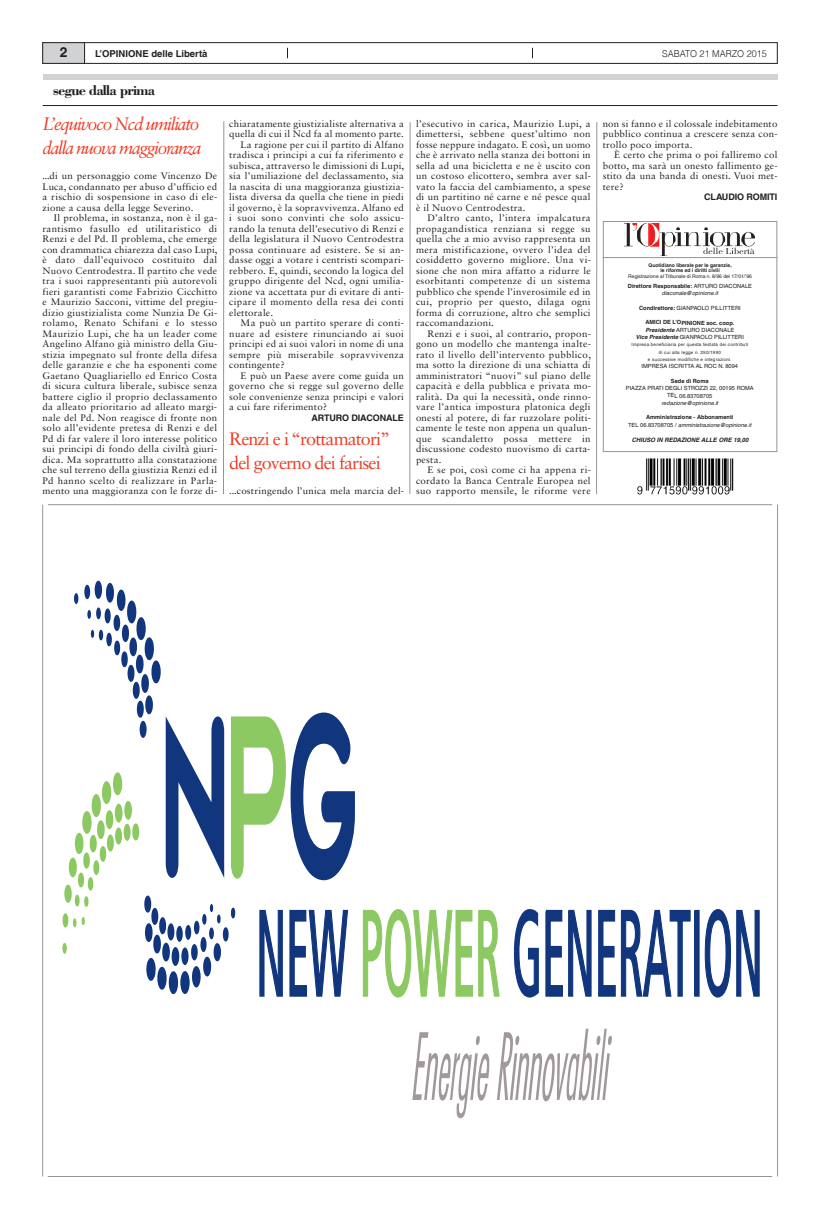
<style>
.page{position:relative;width:820px;height:1219px;background:#fff}
.page>*{position:absolute;margin:0;border:0;box-sizing:border-box;transform-origin:0 0}
.t1{font:italic 18px/24px "Sabon LT Std";letter-spacing:-.07em;color:#ef3c25;scale:.95 1}
.t2{font:18px/24px "Sabon LT Std";letter-spacing:-.05em;color:#ef3c25}
.t3{font:700 14.5px "Bodoni Std";letter-spacing:-.045em;color:#231f20}
.t4{font:700 14px "Helvetica LT";color:#231f20}
.t5{font:9.5px/10.5px "Sabon LT Std";letter-spacing:.025em;color:#231f20;text-align:justify}
.t6{font:700 9.5px "Helvetica LT";color:#231f20}
.t7{font:300 9.5px "Helvetica LT";color:#231f20;scale:.95 1}
.t8{font:700 9px "Helvetica LT";letter-spacing:-.01em;color:#231f20}
.t9{font:italic 700 6px "Helvetica LT";color:#231f20}
.t10{font:5.7px/7.3px "Helvetica LT";color:#231f20;text-align:center}
.t11{font:700 5.7px/7.3px "Helvetica LT";color:#231f20;text-align:center}
.t12{font:italic 5.7px "Helvetica LT";color:#231f20}
.t13{font:700 5px/5.5px "Helvetica LT";color:#231f20;text-align:center}
.t14{font:5px "Helvetica LT";color:#231f20}
.t15{font:4.5px/7.3px "Helvetica LT";letter-spacing:.05em;color:#231f20;text-align:center}
.s1{font-weight:400}
.s2{font-weight:400;font-style:italic}
.s3{font-weight:700}
.s4{font-weight:700;font-style:italic}
</style>
<div class="page">
<div style="left:43px;top:43px;width:42px;height:21px;background:#d1d2d4"></div>
<svg style="left:84px;top:45px;width:1px;height:17px"></svg>
<div style="left:43px;top:43px;width:734px;height:21px;border:1px solid #231f20"></div>
<hr style="left:43px;top:105px;width:734px;height:1px;background:#231f20">
<div style="left:43px;top:74px;width:734px;height:5px;background:#d1d2d4"></div>
<svg style="left:223px;top:121px;width:1px;height:373px"></svg>
<hr style="left:409px;top:122px;width:1px;height:372px;background:#939598">
<img style="left:637px;top:458px;width:96px;height:36px">
<div style="left:602px;top:221px;width:175px;height:231px;border:1px solid #939598"></div>
<hr style="left:602px;top:257px;width:175px;height:1px;background:#939598">
<hr style="left:596px;top:122px;width:1px;height:372px;background:#939598">
<svg style="left:624px;top:223px;width:130px;height:32px"></svg>
<hr style="left:42px;top:505px;width:1px;height:671px;background:#939598">
<hr style="left:48px;top:504px;width:724px;height:1px;background:#939598">
<hr style="left:777px;top:505px;width:1px;height:671px;background:#939598">
<hr style="left:48px;top:1176px;width:723px;height:1px;background:#939598">
<svg style="left:362px;top:909px;width:138px;height:89px"></svg>
<svg style="left:62px;top:580px;width:293px;height:417px"></svg>
<svg style="left:513px;top:909px;width:177px;height:89px"></svg>
<div style="left:693px;top:910px;width:6px;height:86px;border:2px solid #11367e"></div>
<svg style="left:704px;top:909px;width:55px;height:89px"></svg>
<svg style="left:412px;top:1032px;width:77px;height:86px"></svg>
<svg style="left:497px;top:1029px;width:114px;height:72px"></svg>
<h3 class="t4" style="left:60px;top:43px;width:9px">2</h3>
<p class="t6" style="left:95px;top:48px;width:114px">L’OpINIONE delle Libertà</p>
<h2 class="t3" style="left:53px;top:81px;width:103px">segue dalla prima</h2>
<h1 class="t1" style="left:43px;top:113px;width:169px">L’equivoco Ncd umiliato dalla nuova maggioranza</h1>
<p class="t5" style="left:229px;top:119px;width:176px">chiaratamente giustizialiste alternativa a</p>
<p class="t5" style="left:229px;top:129px;width:176px">quella di cui il Ncd fa al momento parte.</p>
<p class="t5" style="left:240px;top:140px;width:165px">La ragione per cui il partito di Alfano</p>
<p class="t5" style="left:229px;top:150px;width:176px">tradisca i principi a cui fa riferimento e</p>
<p class="t5" style="left:229px;top:161px;width:176px">subisca, attraverso le dimissioni di Lupi,</p>
<p class="t5" style="left:229px;top:171px;width:176px">sia l’umiliazione del declassamento, sia</p>
<p class="t5" style="left:229px;top:182px;width:176px">la nascita di una maggioranza giustizia-</p>
<p class="t5" style="left:229px;top:192px;width:176px">lista diversa da quella che tiene in piedi</p>
<p class="t5" style="left:229px;top:203px;width:176px">il governo, è la sopravvivenza. Alfano ed</p>
<p class="t5" style="left:229px;top:213px;width:176px">i suoi sono convinti che solo assicu-</p>
<p class="t5" style="left:229px;top:224px;width:176px">rando la tenuta dell’esecutivo di Renzi e</p>
<p class="t5" style="left:229px;top:234px;width:176px">della legislatura il Nuovo Centrodestra</p>
<p class="t5" style="left:229px;top:245px;width:176px">possa continuare ad esistere. Se si an-</p>
<p class="t5" style="left:229px;top:255px;width:176px">dasse oggi a votare i centristi scompari-</p>
<p class="t5" style="left:229px;top:266px;width:176px">rebbero. E, quindi, secondo la logica del</p>
<p class="t5" style="left:229px;top:276px;width:176px">gruppo dirigente del Ncd, ogni umilia-</p>
<p class="t5" style="left:229px;top:287px;width:176px">zione va accettata pur di evitare di anti-</p>
<p class="t5" style="left:229px;top:297px;width:176px">cipare il momento della resa dei conti</p>
<p class="t5" style="left:229px;top:308px;width:45px">elettorale.</p>
<p class="t5" style="left:240px;top:318px;width:165px">Ma può un partito sperare di conti-</p>
<p class="t5" style="left:229px;top:329px;width:176px">nuare ad esistere rinunciando ai suoi</p>
<p class="t5" style="left:229px;top:339px;width:176px">principi ed ai suoi valori in nome di una</p>
<p class="t5" style="left:229px;top:350px;width:176px">sempre più miserabile sopravvivenza</p>
<p class="t5" style="left:229px;top:360px;width:57px">contingente?</p>
<p class="t5" style="left:240px;top:371px;width:165px">E può un Paese avere come guida un</p>
<p class="t5" style="left:229px;top:381px;width:176px">governo che si regge sul governo delle</p>
<p class="t5" style="left:229px;top:392px;width:176px">sole convenienze senza principi e valori</p>
<p class="t5" style="left:229px;top:402px;width:99px">a cui fare riferimento?</p>
<p class="t8" style="left:311px;top:412px;width:94px">ARTURO DIACONALE</p>
<p class="t5" style="left:43px;top:171px;width:176px">...di un personaggio come Vincenzo De Luca, condannato per abuso d’ufficio ed a rischio di sospensione in caso di ele&shy;zione a causa della legge Severino.</p>
<p class="t5" style="left:43px;top:213px;width:176px;text-indent:11px">Il problema, in sostanza, non è il ga&shy;rantismo fasullo ed utilitaristico di Renzi e del Pd. Il problema, che emerge con drammatica chiarezza dal caso Lupi, è dato dall’equivoco costituito dal Nuovo Centrodestra. Il partito che vede tra i suoi rappresentanti più autorevoli fieri garantisti come Fabrizio Cicchitto e Maurizio Sacconi, vittime del pregiu&shy;dizio giustizialista come Nunzia De Gi&shy;rolamo, Renato Schifani e lo stesso Maurizio Lupi, che ha un leader come Angelino Alfano già ministro della Giu&shy;stizia impegnato sul fronte della difesa delle garanzie e che ha esponenti come Gaetano Quagliariello ed Enrico Costa di sicura cultura liberale, subisce senza battere ciglio il proprio declassamento da alleato prioritario ad alleato margi&shy;nale del Pd. Non reagisce di fronte non solo all’evidente pretesa di Renzi e del Pd di far valere il loro interesse politico sui principi di fondo della civiltà giuri&shy;dica. Ma soprattutto alla constatazione che sul terreno della giustizia Renzi ed il Pd hanno scelto di realizzare in Parla&shy;mento una maggioranza con le forze di-</p>
<h1 class="t2" style="left:229px;top:428px;width:162px">Renzi e i“rottamatori” del governo dei farisei</h1>
<p class="t5" style="left:229px;top:486px;width:176px">...costringendo l’unica mela marcia del-</p>
<p class="t5" style="left:416px;top:119px;width:176px">l’esecutivo in carica, Maurizio Lupi, a dimettersi, sebbene quest’ultimo non fosse neppure indagato. E così, un uomo che è arrivato nella stanza dei bottoni in sella ad una bicicletta e ne è uscito con un costoso elicottero, sembra aver sal&shy;vato la faccia del cambiamento, a spese di un partitino né carne e né pesce qual è il Nuovo Centrodestra.</p>
<p class="t5" style="left:416px;top:213px;width:176px;text-indent:11px">D’altro canto, l’intera impalcatura propagandistica renziana si regge su quella che a mio avviso rappresenta un mera mistificazione, ovvero l’idea del cosiddetto governo migliore. Una vi&shy;sione che non mira affatto a ridurre le esorbitanti competenze di un sistema pubblico che spende l’inverosimile ed in cui, proprio per questo, dilaga ogni forma di corruzione, altro che semplici raccomandazioni.</p>
<p class="t5" style="left:416px;top:329px;width:176px;text-indent:11px">Renzi e i suoi, al contrario, propon&shy;gono un modello che mantenga inalte&shy;rato il livello dell’intervento pubblico, ma sotto la direzione di una schiatta di amministratori “nuovi” sul piano delle capacità e della pubblica e privata mo&shy;ralità. Da qui la necessità, onde rinno&shy;vare l’antica impostura platonica degli onesti al potere, di far ruzzolare politi&shy;camente le teste non appena un qualun&shy;que scandaletto possa mettere in discussione codesto nuovismo di carta&shy;pesta.</p>
<p class="t5" style="left:416px;top:465px;width:176px;text-indent:11px">E se poi, così come ci ha appena ri&shy;cordato la Banca Centrale Europea nel suo rapporto mensile, le riforme vere</p>
<p class="t7" style="left:662px;top:48px;width:112px">SABATO 21 MARZO 2015</p>
<p class="t5" style="left:602px;top:119px;width:176px">non si fanno e il colossale indebitamento pubblico continua a crescere senza con&shy;trollo poco importa.</p>
<p class="t5" style="left:602px;top:150px;width:176px;text-indent:11px">È certo che prima o poi falliremo col botto, ma sarà un onesto fallimento ge&shy;stito da una banda di onesti. Vuoi met&shy;tere?</p>
<p class="t8" style="left:703px;top:191px;width:75px">CLAUDIO ROMITI</p>
<p class="t13" style="left:648px;top:262px;width:85px">Quotidiano liberale per le garanzie, le riforme ed i diritti civili</p>
<p class="t14" style="left:628px;top:273px;width:125px">Registrazione al Tribunale di Roma n. 8/96 del 17/01/’96</p>
<p class="t11" style="left:627px;top:282px;width:126px">Direttore Responsabile: <span class="s1">ARTURO DIACONALE </span><span class="s2">diaconale@opinione.it</span></p>
<p class="t10" style="left:638px;top:304px;width:103px"><span class="s3">Condirettore:</span> GIANPAOLO PILLITTERI</p>
<p class="t10" style="left:635px;top:319px;width:110px"><span class="s3">AMICI DE L’OpINIONE soc. coop.<br></span><span class="s4">Presidente</span> ARTURO DIACONALE<br><span class="s4">Vice Presidente</span> GIANPAOLO PILLITTERI</p>
<p class="t15" style="left:631px;top:341px;width:118px">Impresa beneficiaria per questa testata dei contributi di cui alla legge n. 250/1990<br>e successive modifiche e integrazioni.</p>
<p class="t10" style="left:641px;top:363px;width:98px">IMPRESA ISCRITTA AL ROC N. 8094</p>
<p class="t11" style="left:670px;top:377px;width:39px">Sede di Roma</p>
<p class="t10" style="left:625px;top:385px;width:129px">PIAZZA PRATI DEGLI STROZZI 22, 00195 ROMA<br>TEL 06.83708705</p>
<p class="t12" style="left:661px;top:399px;width:58px">redazione@opinione.it</p>
<p class="t11" style="left:628px;top:414px;width:125px">Amministrazione - Abbonamenti<br><span class="s1">TEL 06.83708705 /</span> <span class="s2">amministrazione@opinione.it</span></p>
<p class="t9" style="left:631px;top:436px;width:118px">CHIUSO IN REDAZIONE ALLE ORE 19,00</p>
</div>
